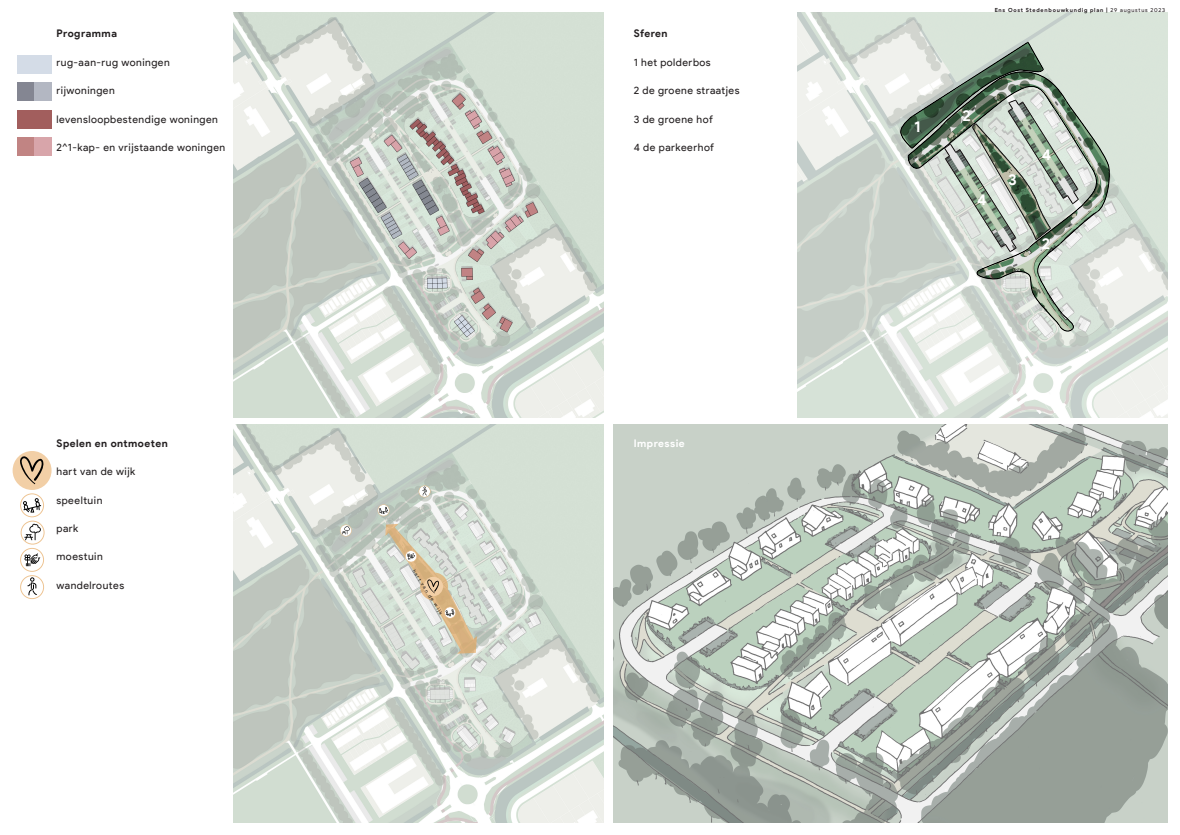
<style>
.page{position:relative;width:1180px;height:835px;background:#fff}
.page>*{position:absolute;margin:0;border:0;box-sizing:border-box;transform-origin:0 0}
.Inhoud_2{font:700 15.33px "Product Sans";color:#fff}
.Hoofdtekst{font:10.5px "Product Sans";letter-spacing:.05em;color:#231f20}
.Hoofdtekst-2{font:700 10.5px "Product Sans";letter-spacing:.05em;color:#231f20}
.Hoofdtekst-3{font:700 10.5px "Product Sans";letter-spacing:.05em;color:#fff}
.Hoofdtekst-4{font:700 5.6px "Product Sans";letter-spacing:.14em;color:#231f20}
.Hoofdtekst-5{font:4.79px "Product Sans";color:#231f20}
.s1{font-weight:400}
</style>
<div class="page">
<img style="left:233px;top:13px;width:371px;height:404px">
<img style="left:797px;top:13px;width:370px;height:404px">
<img style="left:233px;top:425px;width:371px;height:397px">
<svg style="left:900px;top:42px;width:210px;height:290px;background:#b9c4ba"></svg>
<div style="left:17px;top:55px;width:35px;height:19px;background:#d4dce7"></div>
<div style="left:17px;top:110px;width:35px;height:18px;background:#a25e5d"></div>
<div style="left:17px;top:82px;width:17px;height:19px;background:#848692"></div>
<div style="left:17px;top:137px;width:17px;height:19px;background:#c18483"></div>
<div style="left:34px;top:82px;width:18px;height:19px;background:#b3b7c2"></div>
<div style="left:34px;top:137px;width:18px;height:19px;background:#d8a5aa"></div>
<img style="left:614px;top:425px;width:553px;height:397px">
<svg style="left:377px;top:504px;width:13px;height:12px"></svg>
<svg style="left:444px;top:606px;width:12px;height:12px"></svg>
<svg style="left:340px;top:524px;width:12px;height:12px"></svg>
<div style="left:13px;top:451px;width:39px;height:39px;background:#f2cfa6;border-radius:50%"></div>
<svg style="left:19px;top:455px;width:25px;height:29px"></svg>
<div style="left:423px;top:576px;width:20px;height:20px;background:#f2cfa6;border-radius:50%"></div>
<svg style="left:427px;top:578px;width:12px;height:15px"></svg>
<svg style="left:405px;top:550px;width:12px;height:12px"></svg>
<svg style="left:20px;top:493px;width:25px;height:106px"></svg>
<svg style="left:418px;top:485px;width:12px;height:12px"></svg>
<p class="Hoofdtekst-2" style="left:57px;top:27px;width:62px">Programma</p>
<p class="Hoofdtekst" style="left:57px;top:56px;width:115px">rug-aan-rug woningen</p>
<p class="Hoofdtekst" style="left:57px;top:85px;width:60px">rijwoningen</p>
<p class="Hoofdtekst" style="left:57px;top:113px;width:163px">levensloopbestendige woningen</p>
<p class="Hoofdtekst" style="left:57px;top:141px;width:170px">2^1-kap- en vrijstaande woningen</p>
<p class="Hoofdtekst-2" style="left:57px;top:436px;width:113px">Spelen en ontmoeten</p>
<p class="Hoofdtekst" style="left:57px;top:465px;width:80px">hart van de wijk</p>
<p class="Hoofdtekst" style="left:57px;top:494px;width:47px">speeltuin</p>
<p class="Hoofdtekst" style="left:57px;top:522px;width:23px">park</p>
<p class="Hoofdtekst" style="left:57px;top:550px;width:48px">moestuin</p>
<p class="Hoofdtekst" style="left:57px;top:579px;width:69px">wandelroutes</p>
<p class="Hoofdtekst-5" style="left:416px;top:568px;width:53px;rotate:58deg">hart van de wijk</p>
<p class="Hoofdtekst-2" style="left:634px;top:27px;width:35px">Sferen</p>
<p class="Hoofdtekst" style="left:634px;top:56px;width:78px">1 het polderbos</p>
<p class="Hoofdtekst" style="left:634px;top:85px;width:107px">2 de groene straatjes</p>
<p class="Hoofdtekst" style="left:634px;top:113px;width:81px">3 de groene hof</p>
<p class="Hoofdtekst" style="left:634px;top:141px;width:82px">4 de parkeerhof</p>
<p class="Hoofdtekst-3" style="left:634px;top:436px;width:53px">Impressie</p>
<p class="Inhoud_2" style="left:914px;top:117px;width:8px">1</p>
<p class="Hoofdtekst-4" style="left:994px;top:6px;width:172px">Ens Oost Stedenbouwkundig plan | <span class="s1">29 augustus 2023</span></p>
<p class="Inhoud_2" style="left:962px;top:106px;width:10px">2</p>
<p class="Inhoud_2" style="left:977px;top:190px;width:11px">4</p>
<p class="Inhoud_2" style="left:1008px;top:170px;width:10px">3</p>
<p class="Inhoud_2" style="left:1041px;top:145px;width:11px">4</p>
<p class="Inhoud_2" style="left:1041px;top:234px;width:10px">2</p>
</div>
